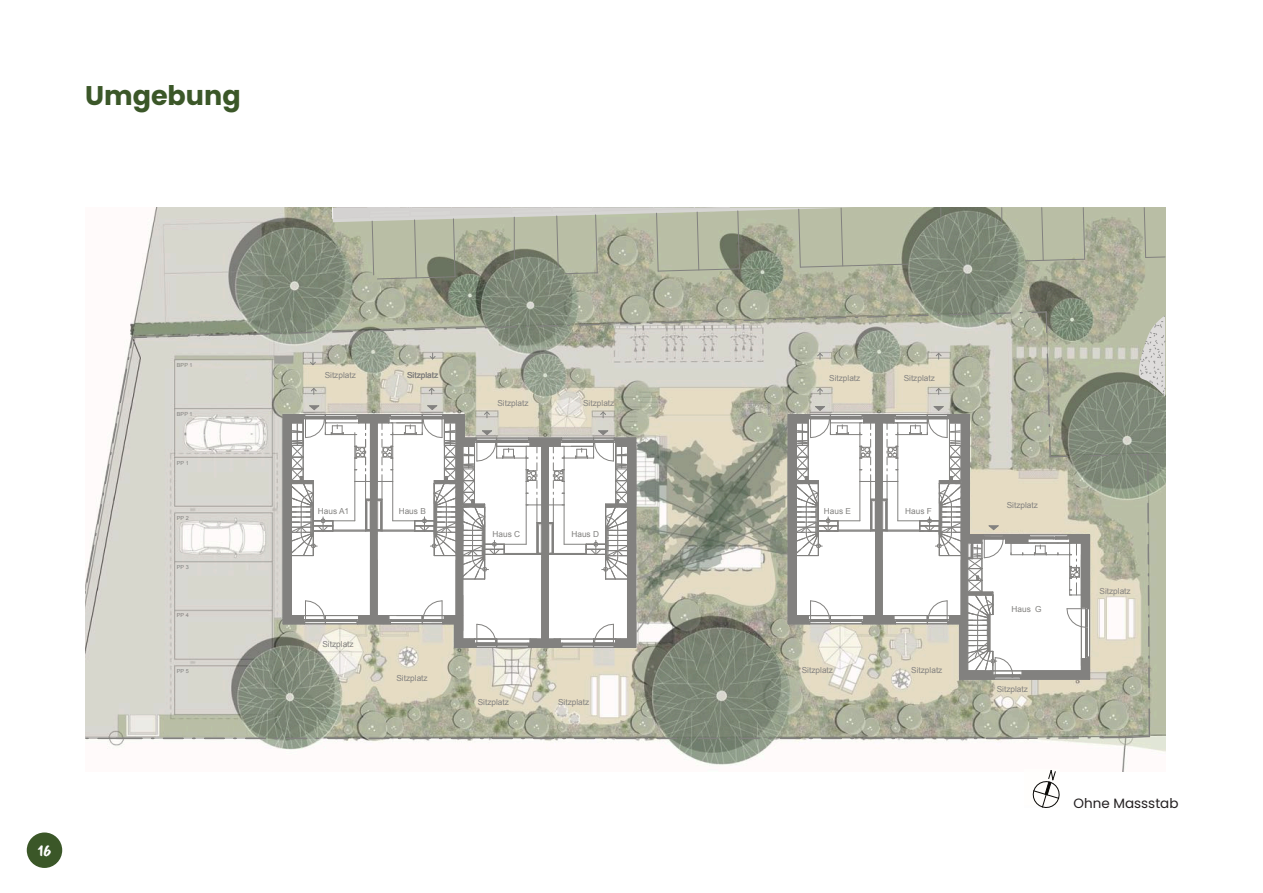
<style>
.page{position:relative;width:1263px;height:893px;background:#fff}
.page>*{position:absolute;margin:0;border:0;box-sizing:border-box;transform-origin:0 0}
.t1{font:700 27px "Poppins";color:#3b5728}
.t2{font:16.5px "Caveat Brush";color:#fff}
.t3{font:13.5px "Poppins";color:#231f20}
.t4{font:8.25px "Arial";color:#82817f}
.t5{font:5.55px "Arial";color:#82817f}
.t6{font:4.5px "Arial";color:#080704}
</style>
<div class="page">
<div style="left:27px;top:832px;width:35px;height:36px;background:#3b5728;border-radius:50%"></div>
<img style="left:85px;top:208px;width:1080px;height:563px">
<svg style="left:283px;top:415px;width:505px;height:264px"></svg>
<hr style="left:325px;top:615px;width:34px;height:1px;background:#82817f">
<hr style="left:389px;top:615px;width:33px;height:1px;background:#82817f">
<hr style="left:463px;top:639px;width:73px;height:1px;background:#82817f">
<hr style="left:554px;top:639px;width:73px;height:1px;background:#82817f">
<hr style="left:391px;top:620px;width:30px;height:1px;background:#82817f">
<hr style="left:391px;top:621px;width:30px;height:1px;background:#82817f">
<hr style="left:391px;top:619px;width:30px;height:1px;background:#82817f">
<hr style="left:497px;top:644px;width:31px;height:1px;background:#82817f">
<hr style="left:497px;top:643px;width:31px;height:1px;background:#82817f">
<hr style="left:562px;top:644px;width:31px;height:1px;background:#82817f">
<hr style="left:562px;top:643px;width:31px;height:1px;background:#82817f">
<hr style="left:326px;top:620px;width:30px;height:1px;background:#82817f">
<hr style="left:326px;top:621px;width:30px;height:1px;background:#82817f">
<hr style="left:326px;top:619px;width:30px;height:1px;background:#82817f">
<hr style="left:497px;top:645px;width:31px;height:1px;background:#82817f">
<hr style="left:562px;top:645px;width:32px;height:1px;background:#82817f">
<svg style="left:1139px;top:315px;width:27px;height:82px;background:#c2c4bb"></svg>
<hr style="left:283px;top:623px;width:172px;height:1px;background:#82817f">
<hr style="left:455px;top:647px;width:181px;height:1px;background:#82817f">
<svg style="left:167px;top:335px;width:22px;height:3px"></svg>
<svg style="left:208px;top:333px;width:22px;height:4px"></svg>
<svg style="left:249px;top:332px;width:22px;height:4px"></svg>
<svg style="left:290px;top:331px;width:23px;height:3px"></svg>
<svg style="left:331px;top:330px;width:23px;height:3px"></svg>
<svg style="left:372px;top:329px;width:23px;height:3px"></svg>
<svg style="left:414px;top:328px;width:22px;height:3px"></svg>
<svg style="left:455px;top:326px;width:22px;height:4px"></svg>
<svg style="left:496px;top:325px;width:22px;height:4px"></svg>
<svg style="left:537px;top:324px;width:22px;height:4px"></svg>
<svg style="left:578px;top:323px;width:22px;height:3px"></svg>
<svg style="left:619px;top:322px;width:23px;height:3px"></svg>
<svg style="left:660px;top:321px;width:23px;height:3px"></svg>
<svg style="left:701px;top:320px;width:23px;height:3px"></svg>
<svg style="left:743px;top:318px;width:22px;height:4px"></svg>
<svg style="left:784px;top:317px;width:22px;height:4px"></svg>
<svg style="left:825px;top:316px;width:22px;height:4px"></svg>
<svg style="left:866px;top:315px;width:22px;height:3px"></svg>
<svg style="left:907px;top:314px;width:22px;height:3px"></svg>
<svg style="left:948px;top:313px;width:22px;height:3px"></svg>
<svg style="left:989px;top:312px;width:23px;height:3px"></svg>
<svg style="left:129px;top:336px;width:18px;height:13px"></svg>
<svg style="left:96px;top:503px;width:7px;height:22px"></svg>
<svg style="left:104px;top:463px;width:6px;height:22px"></svg>
<svg style="left:111px;top:422px;width:7px;height:23px"></svg>
<svg style="left:119px;top:367px;width:9px;height:37px"></svg>
<svg style="left:85px;top:543px;width:10px;height:41px"></svg>
<svg style="left:98px;top:738px;width:44px;height:1px"></svg>
<svg style="left:163px;top:738px;width:20px;height:1px"></svg>
<svg style="left:205px;top:738px;width:19px;height:1px"></svg>
<svg style="left:246px;top:738px;width:19px;height:1px"></svg>
<svg style="left:287px;top:738px;width:19px;height:1px"></svg>
<svg style="left:328px;top:738px;width:20px;height:1px"></svg>
<svg style="left:369px;top:738px;width:20px;height:1px"></svg>
<svg style="left:410px;top:738px;width:20px;height:1px"></svg>
<svg style="left:451px;top:738px;width:20px;height:1px"></svg>
<svg style="left:493px;top:738px;width:19px;height:1px"></svg>
<svg style="left:534px;top:738px;width:19px;height:1px"></svg>
<svg style="left:575px;top:738px;width:19px;height:1px"></svg>
<svg style="left:616px;top:738px;width:20px;height:1px"></svg>
<svg style="left:657px;top:738px;width:20px;height:1px"></svg>
<svg style="left:698px;top:738px;width:20px;height:1px"></svg>
<svg style="left:739px;top:738px;width:20px;height:1px"></svg>
<svg style="left:781px;top:738px;width:19px;height:1px"></svg>
<svg style="left:822px;top:738px;width:19px;height:1px"></svg>
<svg style="left:863px;top:738px;width:19px;height:1px"></svg>
<svg style="left:904px;top:738px;width:20px;height:1px"></svg>
<svg style="left:945px;top:738px;width:20px;height:1px"></svg>
<svg style="left:986px;top:738px;width:26px;height:1px"></svg>
<hr style="left:1012px;top:737px;width:25px;height:2px;background:#82817f">
<svg style="left:1059px;top:737px;width:19px;height:2px"></svg>
<svg style="left:1100px;top:735px;width:51px;height:4px"></svg>
<hr style="left:1147px;top:503px;width:2px;height:20px;background:#82817f">
<hr style="left:1147px;top:544px;width:2px;height:20px;background:#82817f">
<svg style="left:1148px;top:586px;width:1px;height:19px"></svg>
<svg style="left:1148px;top:627px;width:1px;height:19px"></svg>
<svg style="left:1148px;top:668px;width:2px;height:19px"></svg>
<hr style="left:1148px;top:709px;width:2px;height:27px;background:#82817f">
<svg style="left:1130px;top:454px;width:18px;height:28px"></svg>
<svg style="left:1032px;top:311px;width:16px;height:23px"></svg>
<svg style="left:1046px;top:353px;width:3px;height:22px"></svg>
<svg style="left:310px;top:353px;width:6px;height:12px"></svg>
<svg style="left:430px;top:353px;width:6px;height:6px"></svg>
<svg style="left:311px;top:388px;width:6px;height:6px"></svg>
<svg style="left:429px;top:388px;width:6px;height:6px"></svg>
<svg style="left:600px;top:412px;width:6px;height:6px"></svg>
<svg style="left:817px;top:353px;width:6px;height:6px"></svg>
<svg style="left:936px;top:353px;width:5px;height:6px"></svg>
<hr style="left:456px;top:423px;width:1px;height:193px;background:#82817f">
<svg style="left:421px;top:600px;width:77px;height:48px"></svg>
<hr style="left:462px;top:446px;width:1px;height:193px;background:#82817f">
<hr style="left:548px;top:446px;width:1px;height:193px;background:#82817f">
<hr style="left:529px;top:438px;width:33px;height:1px;background:#82817f">
<hr style="left:541px;top:446px;width:1px;height:193px;background:#82817f">
<svg style="left:527px;top:639px;width:36px;height:8px"></svg>
<hr style="left:627px;top:446px;width:1px;height:193px;background:#82817f">
<svg style="left:592px;top:624px;width:43px;height:23px"></svg>
<hr style="left:635px;top:438px;width:1px;height:209px;background:#82817f">
<hr style="left:377px;top:423px;width:1px;height:193px;background:#82817f">
<hr style="left:357px;top:414px;width:33px;height:1px;background:#82817f">
<hr style="left:370px;top:423px;width:1px;height:193px;background:#82817f">
<svg style="left:356px;top:615px;width:36px;height:8px"></svg>
<hr style="left:283px;top:415px;width:1px;height:209px;background:#82817f">
<svg style="left:284px;top:600px;width:43px;height:23px"></svg>
<hr style="left:291px;top:423px;width:1px;height:193px;background:#82817f">
<svg style="left:1001px;top:208px;width:1px;height:16px"></svg>
<svg style="left:1144px;top:208px;width:21px;height:50px"></svg>
<svg style="left:332px;top:208px;width:576px;height:71px;background:#aeb39e"></svg>
<svg style="left:1025px;top:208px;width:60px;height:53px;background:#b6baa2"></svg>
<svg style="left:283px;top:405px;width:88px;height:151px"></svg>
<svg style="left:548px;top:430px;width:88px;height:150px"></svg>
<svg style="left:377px;top:405px;width:165px;height:175px"></svg>
<svg style="left:788px;top:383px;width:322px;height:297px"></svg>
<img style="left:1024px;top:769px;width:35px;height:28px">
<svg style="left:1033px;top:770px;width:26px;height:38px"></svg>
<h1 class="t1" style="left:85px;top:77px;width:157px">Umgebung</h1>
<h2 class="t2" style="left:38px;top:840px;width:15px">16</h2>
<p class="t5" style="left:177px;top:363px;width:17px">BPP 1</p>
<p class="t5" style="left:177px;top:412px;width:17px">BPP 1</p>
<p class="t5" style="left:177px;top:461px;width:13px">PP 1</p>
<p class="t5" style="left:177px;top:516px;width:13px">PP 2</p>
<p class="t5" style="left:177px;top:565px;width:13px">PP 3</p>
<p class="t5" style="left:177px;top:613px;width:13px">PP 4</p>
<p class="t5" style="left:177px;top:669px;width:13px">PP 5</p>
<p class="t4" style="left:325px;top:372px;width:33px">Sitzplatz</p>
<p class="t4" style="left:407px;top:372px;width:33px">Sitzplatz</p>
<p class="t4" style="left:318px;top:508px;width:33px">Haus A1</p>
<p class="t4" style="left:399px;top:508px;width:29px">Haus B</p>
<p class="t4" style="left:497px;top:400px;width:33px">Sitzplatz</p>
<p class="t4" style="left:583px;top:400px;width:33px">Sitzplatz</p>
<p class="t4" style="left:493px;top:531px;width:29px">Haus C</p>
<p class="t4" style="left:571px;top:531px;width:29px">Haus D</p>
<p class="t4" style="left:322px;top:641px;width:33px">Sitzplatz</p>
<p class="t4" style="left:396px;top:674px;width:33px">Sitzplatz</p>
<p class="t4" style="left:478px;top:699px;width:33px">Sitzplatz</p>
<p class="t4" style="left:558px;top:699px;width:33px">Sitzplatz</p>
<p class="t4" style="left:829px;top:375px;width:33px">Sitzplatz</p>
<p class="t4" style="left:904px;top:375px;width:33px">Sitzplatz</p>
<p class="t4" style="left:824px;top:508px;width:29px">Haus E</p>
<p class="t4" style="left:905px;top:508px;width:28px">Haus F</p>
<p class="t4" style="left:802px;top:667px;width:33px">Sitzplatz</p>
<p class="t4" style="left:911px;top:667px;width:33px">Sitzplatz</p>
<p class="t4" style="left:1007px;top:502px;width:33px">Sitzplatz</p>
<p class="t4" style="left:1011px;top:606px;width:32px">Haus G</p>
<p class="t4" style="left:997px;top:686px;width:33px">Sitzplatz</p>
<p class="t4" style="left:1099px;top:588px;width:33px">Sitzplatz</p>
<p class="t6" style="left:1170px;top:796px;width:5px">B</p>
<h3 class="t3" style="left:1073px;top:794px;width:106px">Ohne Massstab</h3>
</div>
